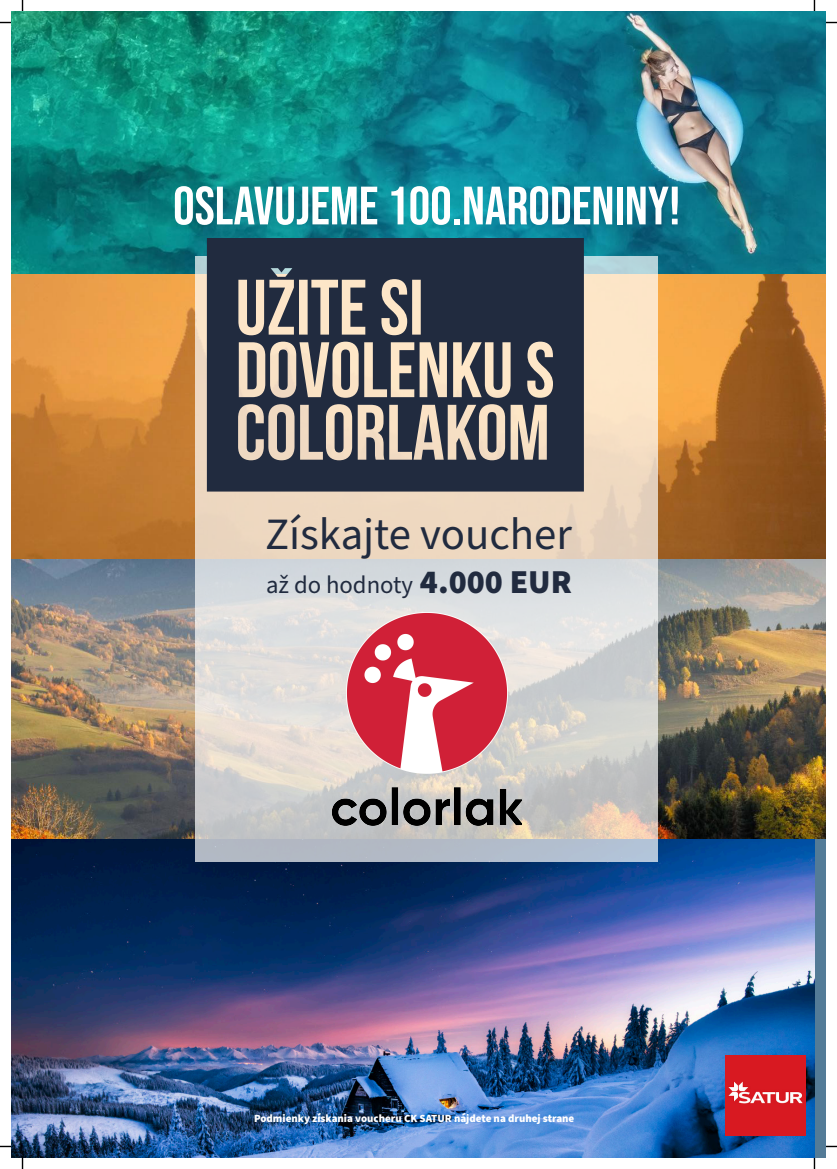
<style>
.page{position:relative;width:837px;height:1169px;background:#fff}
.page>*{position:absolute;margin:0;border:0;box-sizing:border-box;transform-origin:0 0}
.t1{font:53.88px "Bebas Neue";color:#fff}
.t2{font:44.75px "Source Sans Pro";color:#212b3f}
.t3{font:24.75px "Source Sans Pro";color:#212b3f}
.t4{font:900 11px "Source Sans Pro";color:#fff}
.s1{font-weight:900;font-size:33.5px}
</style>
<div class="page">
<img style="left:11px;top:11px;width:814px;height:827px">
<img style="left:11px;top:838px;width:803px;height:319px">
<svg style="left:195px;top:256px;width:462px;height:605px;background:#dcd5cd"></svg>
<svg style="left:207px;top:237px;width:376px;height:254px;background:#565960"></svg>
<img style="left:724px;top:1055px;width:80px;height:80px">
<img style="left:331px;top:612px;width:190px;height:226px">
<h1 class="t1" style="left:173px;top:175px;width:508px">OSLAVUJEME 100.NARODENINY!</h1>
<h2 class="t2" style="left:265px;top:503px;width:308px">Získajte voucher</h2>
<h3 class="t3" style="left:266px;top:568px;width:307px">až do hodnoty <span class="s1">4.000 EUR</span></h3>
<p class="t4" style="left:254px;top:1110px;width:322px">Podmienky získania voucheru CK SATUR nájdete na druhej strane</p>
</div>
